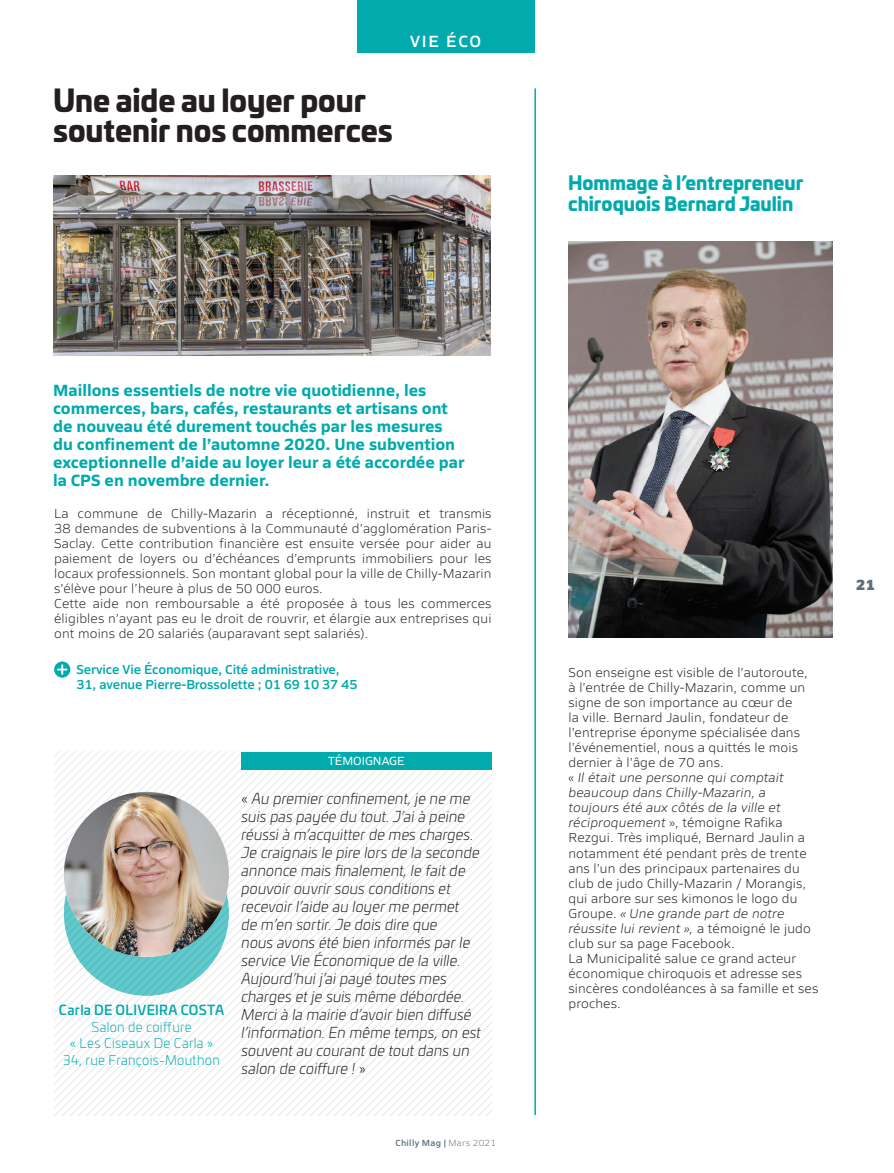
<style>
.page{position:relative;width:894px;height:1173px;background:#fff}
.page>*{position:absolute;margin:0;border:0;box-sizing:border-box;transform-origin:0 0}
.t1{font:900 30px/30px "Univia Pro";letter-spacing:-.005em;color:#231f20}
.t2{font:900 18.75px/21px "Univia Pro";color:#00aaad}
.t3{font:700 16.5px/18px "Siro";color:#00aaad}
.t4{font:600 16.5px "Siro";letter-spacing:.1em;color:#fff}
.t5{font:italic 300 15px/18px "Univia Pro";letter-spacing:.015em;color:#231f20}
.t6{font:800 15px "Siro";color:#5c707a}
.t7{font:300 13.5px/16.5px "Univia Pro";letter-spacing:.02em;color:#00aaad;text-align:center}
.t8{font:500 13.5px "Univia Pro";letter-spacing:.02em;color:#00aaad}
.t9{font:300 13.2px/15px "Siro";letter-spacing:.01em;color:#231f20}
.t10{font:600 13.2px/15px "Siro";letter-spacing:-.01em;color:#00aaad}
.t11{font:12px "Siro";color:#fff}
.t12{font:600 9px "Siro";letter-spacing:.03em;color:#5c707a}
.s1{font-style:normal}
.s2{font-weight:300}
.s3{font-style:italic}
</style>
<div class="page">
<svg style="left:54px;top:1068px;width:437px;height:46px"></svg>
<svg style="left:54px;top:988px;width:437px;height:80px"></svg>
<svg style="left:54px;top:948px;width:437px;height:40px"></svg>
<svg style="left:54px;top:751px;width:437px;height:197px"></svg>
<img style="left:568px;top:241px;width:264px;height:396px">
<div style="left:357px;top:0;width:177px;height:53px;background:#00aaad"></div>
<hr style="left:534px;top:88px;width:2px;height:1026px;background:#00aaad">
<svg style="left:54px;top:661px;width:16px;height:16px"></svg>
<div style="left:241px;top:751px;width:250px;height:18px;background:#00aaad"></div>
<img style="left:53px;top:175px;width:437px;height:181px">
<svg style="left:64px;top:830px;width:165px;height:165px;background:#5ec4c6"></svg>
<img style="left:64px;top:791px;width:165px;height:165px;border-radius:82px">
<h1 class="t1" style="left:53px;top:84px;width:341px">Une aide au loyer pour soutenir nos commerces</h1>
<p class="t4" style="left:410px;top:28px;width:72px">vie éco</p>
<p class="t3" style="left:53px;top:380px;width:413px">Maillons essentiels de notre vie quotidienne, les commerces, bars, cafés, restaurants et artisans ont de nouveau été durement touchés par les mesures du confinement de l’automne 2020. Une subvention exceptionnelle d’aide au loyer leur a été accordée par la CPS en novembre dernier.</p>
<p class="t9" style="left:54px;top:505px;width:439px">La commune de Chilly-Mazarin a réceptionné, instruit et transmis 38 demandes de subventions à la Communauté d’agglomération Paris-Saclay. Cette contribution financière est ensuite versée pour aider au paiement de loyers ou d’échéances d’emprunts immobiliers pour les locaux professionnels. Son montant global pour la ville de Chilly-Mazarin s’élève pour l’heure à plus de 50 000 euros.<br>Cette aide non remboursable a été proposée à tous les commerces éligibles n’ayant pas eu le droit de rouvrir, et élargie aux entreprises qui ont moins de 20 salariés (auparavant sept salariés).</p>
<p class="t10" style="left:76px;top:660px;width:282px">Service Vie Économique, Cité administrative,<br>31, avenue Pierre-Brossolette ; 01 69 10 37 45</p>
<p class="t8" style="left:59px;top:999px;width:167px">Carla DE OLIVEIRA COSTA</p>
<p class="t7" style="left:63px;top:1017px;width:158px">Salon de coiffure<br>« Les Ciseaux De Carla »<br>34, rue François-Mouthon</p>
<p class="t11" style="left:328px;top:752px;width:76px">TéMOIGNAGE</p>
<p class="t5" style="left:241px;top:788px;width:241px"><span class="s1">«</span> Au premier confinement, je ne me suis pas payée du tout. J’ai à peine réussi à m’acquitter de mes charges.<br>Je craignais le pire lors de la seconde annonce mais finalement, le fait de pouvoir ouvrir sous conditions et recevoir l’aide au loyer me permet<br>de m’en sortir. Je dois dire que<br>nous avons été bien informés par le service Vie Économique de la ville.<br>Aujourd’hui j’ai payé toutes mes charges et je suis même débordée.<br>Merci à la mairie d’avoir bien diffusé l’information. En même temps, on est souvent au courant de tout dans un salon de coiffure ! <span class="s1">»</span></p>
<p class="t12" style="left:395px;top:1135px;width:102px">Chilly Mag <span class="s2">Mars 2021</span></p>
<h2 class="t2" style="left:568px;top:171px;width:237px">Hommage à l’entrepreneur chiroquois Bernard Jaulin</h2>
<p class="t9" style="left:568px;top:664px;width:251px">Son enseigne est visible de l’autoroute,<br>à l’entrée de Chilly-Mazarin, comme un signe de son importance au cœur de<br>la ville. Bernard Jaulin, fondateur de l’entreprise éponyme spécialisée dans l’événementiel, nous a quittés le mois dernier à l’âge de 70 ans.<br>« <span class="s3">Il était une personne qui comptait beaucoup dans Chilly-Mazarin, a toujours été aux côtés de la ville et réciproquement</span> », témoigne Rafika Rezgui. Très impliqué, Bernard Jaulin a notamment été pendant près de trente ans l’un des principaux partenaires du club de judo Chilly-Mazarin / Morangis, qui arbore sur ses kimonos le logo du Groupe. <span class="s3">« Une grande part de notre réussite lui revient »,</span> a témoigné le judo club sur sa page Facebook.<br>La Municipalité salue ce grand acteur économique chiroquois et adresse ses sincères condoléances à sa famille et ses proches.</p>
<p class="t6" style="left:856px;top:572px;width:21px">21</p>
</div>
